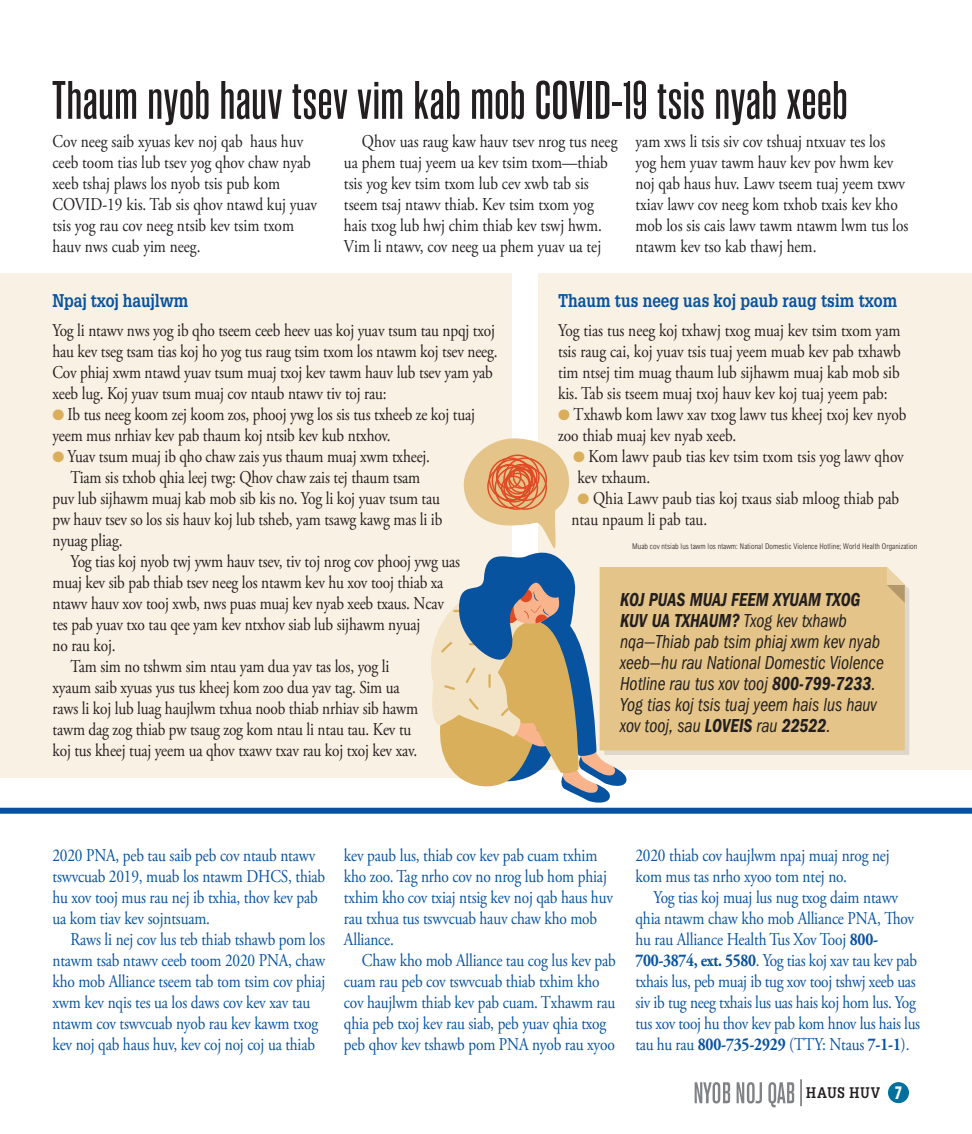
<style>
.page{position:relative;width:972px;height:1134px;background:#fff}
.page>*{position:absolute;margin:0;border:0;box-sizing:border-box;transform-origin:0 0}
._1_HM_HEAD__28-48pt{font:600 54px "Rama Gothic M";letter-spacing:.015em;color:#231f20}
.t1{font:italic condensed 19.5px/21px "ITC Franklin Gothic Std";color:#231f20;scale:.9 1}
._1_HM_BODY{font:18px/21px "Adobe Garamond Pro";letter-spacing:-.01em;color:#231f20;scale:.85 1}
._2_HM_BODY_side_colo{font:18px/21px "Adobe Garamond Pro";letter-spacing:-.01em;color:#0753a0;scale:.85 1}
._1_HM_body_no_indent{font:18px/21px "Adobe Garamond Pro";letter-spacing:-.01em;color:#231f20;scale:.85 1}
._1_HM_body_breaker{font:700 18px "Glypha LT Std";color:#0753a0;scale:.85 1}
.t2{font:700 15px "Glypha LT Std";letter-spacing:.085em;color:#231f20;scale:.85 1}
._4_HM_source_BLK{font:300 condensed 7.8px "Arial MT Std";letter-spacing:.01em;color:#231f20}
.s1{color:#daaf5c}
.s2{font-family:"ITC Franklin Gothic Std Dm Cd It";font-style:normal;font-stretch:normal}
.s3{font-weight:700}
.s4{font-family:"Rama Gothic E";font-size:18px;color:#fff}
</style>
<div class="page">
<div style="left:888px;top:1082px;width:21px;height:21px;background:#00719e;border-radius:50%"></div>
<svg style="left:801px;top:1079px;width:1px;height:27px"></svg>
<svg style="left:695px;top:1082px;width:99px;height:25px"></svg>
<div style="left:0;top:273px;width:511px;height:504px;background:#f9f1e3"></div>
<div style="left:538px;top:273px;width:434px;height:497px;background:#f9f1e3"></div>
<div style="left:0;top:808px;width:972px;height:6px;background:#0753a0"></div>
<div style="left:630px;top:586px;width:279px;height:169px;background:#ded8cc"></div>
<div style="left:630px;top:567px;width:275px;height:184px;background:#e4c488"></div>
<svg style="left:887px;top:567px;width:18px;height:36px"></svg>
<svg style="left:429px;top:437px;width:201px;height:366px"></svg>
<p class="_1_HM_HEAD__28-48pt" style="left:52px;top:73px;width:797px">Thaum nyob hauv tsev vim kab mob COVID-19 tsis nyab xeeb</p>
<p class="_1_HM_body_no_indent" style="left:52px;top:131px;width:313px">Cov neeg saib xyuas kev noj qab haus huv ceeb toom tias lub tsev yog qhov chaw nyab xeeb tshaj plaws los nyob tsis pub kom COVID-19 kis. Tab sis qhov ntawd kuj yuav tsis yog rau cov neeg ntsib kev tsim txom hauv nws cuab yim neeg.</p>
<p class="_1_HM_BODY" style="left:344px;top:131px;width:323px;text-indent:18px">Qhov uas raug kaw hauv tsev nrog tus neeg ua phem tuaj yeem ua kev tsim txom—thiab tsis yog kev tsim txom lub cev xwb tab sis tseem tsaj ntawv thiab. Kev tsim txom yog hais txog lub hwj chim thiab kev tswj hwm.<br>Vim li ntawv, cov neeg ua phem yuav ua tej</p>
<p class="_1_HM_BODY" style="left:636px;top:131px;width:323px">yam xws li tsis siv cov tshuaj ntxuav tes los yog hem yuav tawm hauv kev pov hwm kev noj qab haus huv. Lawv tseem tuaj yeem txwv txiav lawv cov neeg kom txhob txais kev kho mob los sis cais lawv tawm ntawm lwm tus los ntawm kev tso kab thawj hem.</p>
<p class="_1_HM_body_breaker" style="left:52px;top:289px;width:161px">Npaj txoj haujlwm</p>
<p class="_1_HM_body_no_indent" style="left:52px;top:320px;width:525px">Yog li ntawv nws yog ib qho tseem ceeb heev uas koj yuav tsum tau npqj txoj hau kev tseg tsam tias koj ho yog tus raug tsim txom los ntawm koj tsev neeg.<br>Cov phiaj xwm ntawd yuav tsum muaj txoj kev tawm hauv lub tsev yam yab xeeb lug. Koj yuav tsum muaj cov ntaub ntawv tiv toj rau:</p>
<p class="_1_HM_BODY" style="left:52px;top:404px;width:499px"><span class="s1">●</span> Ib tus neeg koom zej koom zos, phooj ywg los sis tus txheeb ze koj tuaj yeem mus nrhiav kev pab thaum koj ntsib kev kub ntxhov.</p>
<p class="_1_HM_BODY" style="left:52px;top:446px;width:446px"><span class="s1">●</span> Yuav tsum muaj ib qho chaw zais yus thaum muaj xwm txheej.</p>
<p class="_1_HM_BODY" style="left:52px;top:467px;width:460px;text-indent:18px">Tiam sis txhob qhia leej twg: Qhov chaw zais tej thaum tsam puv lub sijhawm muaj kab mob sib kis no. Yog li koj yuav tsum tau pw hauv tsev so los sis hauv koj lub tsheb, yam tsawg kawg mas li ib nyuag pliag.</p>
<p class="_1_HM_BODY" style="left:52px;top:551px;width:481px;text-indent:18px">Yog tias koj nyob twj ywm hauv tsev, tiv toj nrog cov phooj ywg uas muaj kev sib pab thiab tsev neeg los ntawm kev hu xov tooj thiab xa ntawv hauv xov tooj xwb, nws puas muaj kev nyab xeeb txaus. Ncav tes pab yuav txo tau qee yam kev ntxhov siab lub sijhawm nyuaj<br>no rau koj.</p>
<p class="_1_HM_BODY" style="left:52px;top:656px;width:432px;text-indent:18px">Tam sim no tshwm sim ntau yam dua yav tas los, yog li xyaum saib xyuas yus tus kheej kom zoo dua yav tag. Sim ua raws li koj lub luag haujlwm txhua noob thiab nrhiav sib hawm tawm dag zog thiab pw tsaug zog kom ntau li ntau tau. Kev tu koj tus kheej tuaj yeem ua qhov txawv txav rau koj txoj kev xav.</p>
<p class="_1_HM_body_breaker" style="left:558px;top:289px;width:401px">Thaum tus neeg uas koj paub raug tsim txom</p>
<p class="_1_HM_body_no_indent" style="left:558px;top:320px;width:405px;text-align:justify">Yog tias tus neeg koj txhawj txog muaj kev tsim txom yam tsis raug cai, koj yuav tsis tuaj yeem muab kev pab txhawb tim ntsej tim muag thaum lub sijhawm muaj kab mob sib kis. Tab sis tseem muaj txoj hauv kev koj tuaj yeem pab:</p>
<p class="_1_HM_BODY" style="left:558px;top:404px;width:411px"><span class="s1">●</span> Txhawb kom lawv xav txog lawv tus kheej txoj kev nyob zoo thiab muaj kev nyab xeeb.</p>
<p class="_1_HM_BODY" style="left:573px;top:446px;width:391px"><span class="s1">●</span> Kom lawv paub tias kev tsim txom tsis yog lawv qhov kev txhaum.</p>
<p class="_1_HM_BODY" style="left:572px;top:488px;width:387px;text-indent:6px"><span class="s1">●</span> Qhia Lawv paub tias koj txaus siab mloog thiab pab ntau npaum li pab tau.</p>
<p class="_4_HM_source_BLK" style="left:632px;top:542px;width:287px">Muab cov ntsiab lus tawm los ntawm: National Domestic Violence Hotline; World Health Organization</p>
<p class="t1" style="left:620px;top:589px;width:295px"><span class="s2">KOJ PUAS MUAJ FEEM XYUAM TXOG KUV UA TXHAUM?</span> Txog kev txhawb nqa—Thiab pab tsim phiaj xwm kev nyab xeeb—hu rau National Domestic Violence Hotline rau tus xov tooj <span class="s2">800-799‑7233</span>.<br>Yog tias koj tsis tuaj yeem hais lus hauv xov tooj, sau <span class="s2">LOVEIS</span> rau <span class="s2">22522</span>.</p>
<p class="_2_HM_BODY_side_colo" style="left:52px;top:845px;width:322px">2020 PNA, peb tau saib peb cov ntaub ntawv tswvcuab 2019, muab los ntawm DHCS, thiab hu xov tooj mus rau nej ib txhia, thov kev pab ua kom tiav kev sojntsuam.</p>
<p class="_2_HM_BODY_side_colo" style="left:52px;top:929px;width:323px;text-indent:18px">Raws li nej cov lus teb thiab tshawb pom los ntawm tsab ntawv ceeb toom 2020 PNA, chaw kho mob Alliance tseem tab tom tsim cov phiaj xwm kev nqis tes ua los daws cov kev xav tau ntawm cov tswvcuab nyob rau kev kawm txog kev noj qab haus huv, kev coj noj coj ua thiab</p>
<p class="_2_HM_BODY_side_colo" style="left:344px;top:845px;width:318px">kev paub lus, thiab cov kev pab cuam txhim kho zoo. Tag nrho cov no nrog lub hom phiaj txhim kho cov txiaj ntsig kev noj qab haus huv rau txhua tus tswvcuab hauv chaw kho mob Alliance.</p>
<p class="_2_HM_BODY_side_colo" style="left:344px;top:950px;width:321px;text-indent:18px">Chaw kho mob Alliance tau cog lus kev pab cuam rau peb cov tswvcuab thiab txhim kho cov haujlwm thiab kev pab cuam. Txhawm rau qhia peb txoj kev rau siab, peb yuav qhia txog peb qhov kev tshawb pom PNA nyob rau xyoo</p>
<p class="_2_HM_BODY_side_colo" style="left:636px;top:845px;width:301px">2020 thiab cov haujlwm npaj muaj nrog nej kom mus tas nrho xyoo tom ntej no.</p>
<p class="_2_HM_BODY_side_colo" style="left:636px;top:887px;width:336px;text-indent:18px">Yog tias koj muaj lus nug txog daim ntawv qhia ntawm chaw kho mob Alliance PNA, Thov hu rau Alliance Health Tus Xov Tooj <span class="s3">800- 700-3874, ext. 5580</span>. Yog tias koj xav tau kev pab txhais lus, peb muaj ib tug xov tooj tshwj xeeb uas siv ib tug neeg txhais lus uas hais koj hom lus. Yog tus xov tooj hu thov kev pab kom hnov lus hais lus tau hu rau <span class="s3">800-735-2929</span> (TTY: Ntaus <span class="s3">7-1-1</span>).</p>
<p class="t2" style="left:806px;top:1083px;width:114px">HAUS HUV <span class="s4">7</span></p>
</div>
